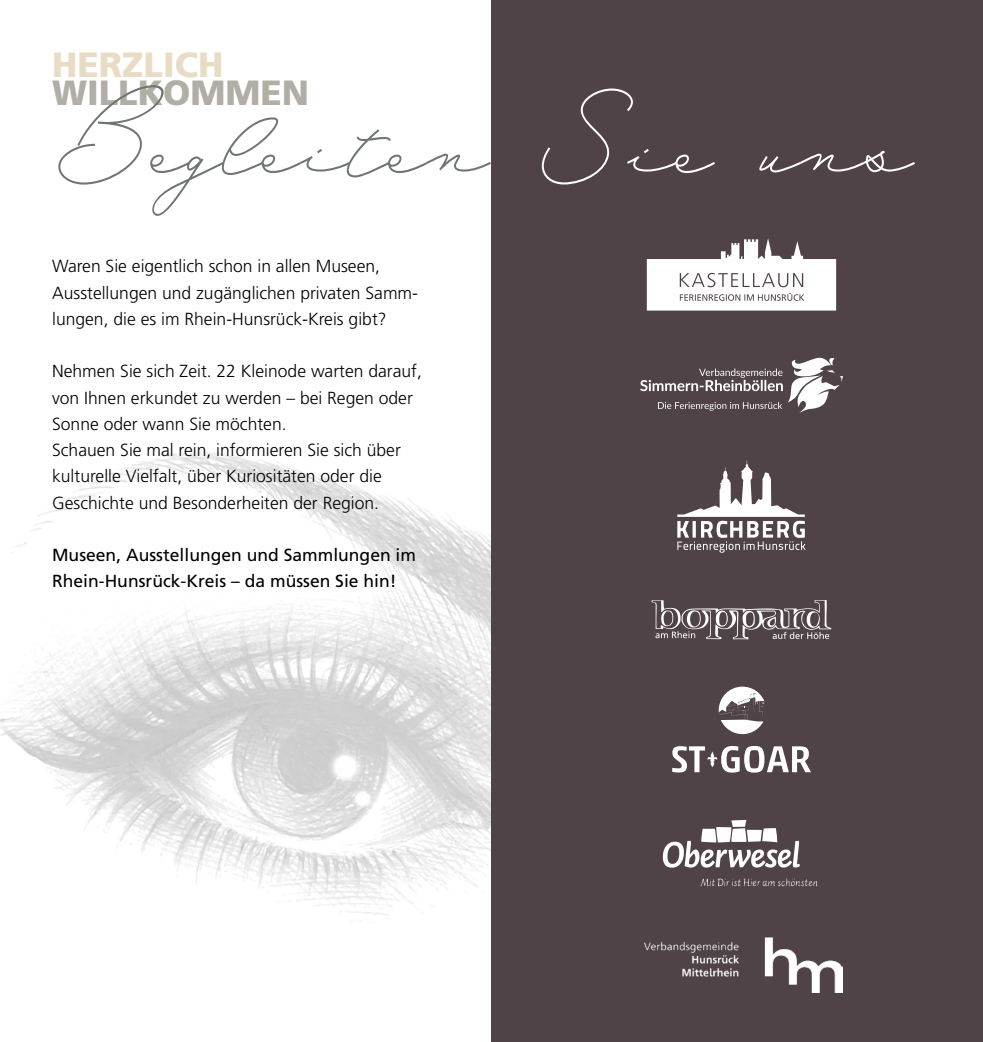
<style>
.page{position:relative;width:983px;height:1042px;background:#fff}
.page>*{position:absolute;margin:0;border:0;box-sizing:border-box;transform-origin:0 0}
.t1{font:80.15px "Mina";color:#6f7671;scale:.94 1}
.t2{font:900 35px "Frutiger";color:#b1aea5}
.t3{font:900 35px "Frutiger";color:#e8dcc5}
.t4{font:300 17.5px/26.2px "Frutiger";color:#000}
.t5{font:17.5px/26.2px "Frutiger";color:#000}
.s1{color:#fff}
</style>
<div class="page">
<img style="left:0;top:452px;width:491px;height:463px">
<div style="left:491px;top:0;width:491px;height:1042px;background:#504347"></div>
<svg style="left:646px;top:238px;width:189px;height:73px"></svg>
<svg style="left:677px;top:460px;width:128px;height:93px"></svg>
<svg style="left:651px;top:600px;width:180px;height:39px"></svg>
<img style="left:644px;top:937px;width:198px;height:55px">
<svg style="left:662px;top:820px;width:137px;height:47px"></svg>
<img style="left:700px;top:878px;width:118px;height:9px">
<svg style="left:672px;top:746px;width:138px;height:26px"></svg>
<svg style="left:718px;top:686px;width:46px;height:48px"></svg>
<svg style="left:640px;top:357px;width:203px;height:56px"></svg>
<h2 class="t3" style="left:52px;top:44px;width:173px">HERZLICH</h2>
<h2 class="t2" style="left:52px;top:72px;width:258px">WILLKOMMEN</h2>
<h1 class="t1" style="left:52px;top:95px;width:918px">Begleiten <span class="s1">Sie uns</span></h1>
<p class="t4" style="left:52px;top:253px;width:367px">Waren Sie eigentlich schon in allen Museen,<br>Ausstellungen und zugänglichen privaten Samm&shy;lungen, die es im Rhein-Hunsrück-Kreis gibt?</p>
<p class="t4" style="left:52px;top:358px;width:371px">Nehmen Sie sich Zeit. 22 Kleinode warten darauf, von Ihnen erkundet zu werden – bei Regen oder Sonne oder wann Sie möchten.<br>Schauen Sie mal rein, informieren Sie sich über kulturelle Vielfalt, über Kuriositäten oder die Geschichte und Besonderheiten der Region.</p>
<p class="t5" style="left:52px;top:542px;width:365px">Museen, Ausstellungen und Sammlungen im<br>Rhein-Hunsrück-Kreis – da müssen Sie hin!</p>
</div>
